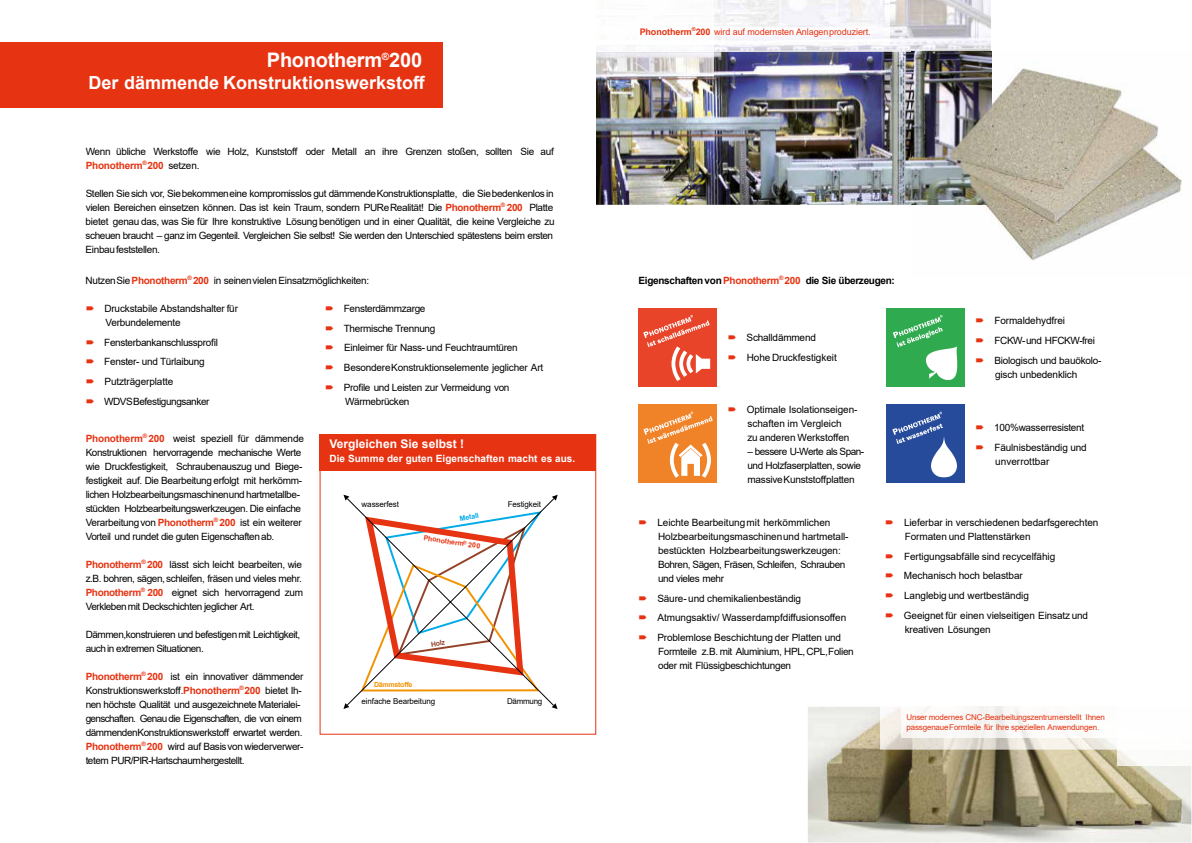
<style>
.page{position:relative;width:1192px;height:843px;background:#fff}
.page>*{position:absolute;margin:0;border:0;box-sizing:border-box;transform-origin:0 0}
.t1{font:700 20px "Arial";letter-spacing:-.015em;color:#fff}
.t2{font:700 18px "Arial";color:#fff}
.t3{font:700 12px "Arial";color:#fff}
.t4{font:10px/14px "Arial";letter-spacing:-.03em;color:#000}
.t5{font:10px/14px "Arial";letter-spacing:-.01em;color:#000}
.t6{font:700 10px "Arial";letter-spacing:-.03em;color:#000}
.t7{font:700 10px "Arial";letter-spacing:.005em;color:#fff}
.t8{font:10px/19.7px "Arial";letter-spacing:-.005em;color:#000}
.t9{font:10px "Arial";letter-spacing:.005em;color:#000}
.t10{font:9px "Arial";letter-spacing:-.01em;color:#e63312}
.t11{font:8px/9.6px "Arial";letter-spacing:-.015em;color:#e63312}
.t12{font:8px "Arial";letter-spacing:-.015em;color:#000}
.t13{font:8px "Arial";letter-spacing:-.035em;color:#000}
.t14{font:700 7px "Arial";color:#e63312}
.t15{font:700 7px "Arial";letter-spacing:-.035em;color:#f39200}
.t16{font:700 7px "Arial";color:#00abe7}
.t17{font:700 7px "Arial";color:#944227}
.s1{font-weight:700;color:#e63312}
.s2{font-weight:700}
.s3{color:#e63312}
</style>
<div class="page">
<img style="left:808px;top:707px;width:383px;height:135px">
<img style="left:596px;top:52px;width:395px;height:153px">
<img style="left:596px;top:45px;width:118px;height:31px">
<img style="left:714px;top:0;width:277px;height:52px">
<img style="left:714px;top:0;width:176px;height:45px">
<img style="left:880px;top:707px;width:237px;height:42px">
<img style="left:901px;top:706px;width:216px;height:31px">
<img style="left:1117px;top:707px;width:74px;height:58px">
<div style="left:638px;top:308px;width:79px;height:78px;background:#e84429"></div>
<svg style="left:643px;top:314px;width:67px;height:67px"></svg>
<div style="left:638px;top:404px;width:79px;height:79px;background:#f08228"></div>
<svg style="left:643px;top:411px;width:70px;height:66px"></svg>
<div style="left:886px;top:404px;width:79px;height:79px;background:#274b9b"></div>
<svg style="left:892px;top:411px;width:65px;height:66px"></svg>
<div style="left:886px;top:308px;width:79px;height:78px;background:#2faa4f"></div>
<svg style="left:893px;top:315px;width:64px;height:65px"></svg>
<img style="left:991px;top:52px;width:190px;height:128px">
<img style="left:911px;top:180px;width:271px;height:80px">
<div style="left:1px;top:43px;width:442px;height:65px;background:#e63312"></div>
<div style="left:320px;top:434px;width:276px;height:37px;background:#e63312"></div>
<svg style="left:348px;top:499px;width:205px;height:206px"></svg>
<svg style="left:343px;top:494px;width:6px;height:6px"></svg>
<svg style="left:552px;top:703px;width:5px;height:5px"></svg>
<svg style="left:552px;top:494px;width:6px;height:6px"></svg>
<svg style="left:343px;top:703px;width:6px;height:5px"></svg>
<h1 class="t1" style="left:267px;top:53px;width:157px">Phonotherm<sup>®</sup>200</h1>
<h2 class="t2" style="left:89px;top:76px;width:338px">Der dämmende Konstruktionswerkstoff</h2>
<p class="t4" style="left:86px;top:145px;width:470px">Wenn übliche Werkstoffe wie Holz, Kunststoff oder Metall an ihre Grenzen stoßen, sollten Sie auf<br><span class="s1">Phonotherm</span><sup>®</sup><span class="s1">200</span> setzen.</p>
<p class="t4" style="left:86px;top:187px;width:470px">Stellen Sie sich vor, Siebekommeneine kompromisslos gut dämmendeKonstruktionsplatte, die Siebedenkenlos in vielen Bereichen einsetzen können. Das ist kein Traum, sondern PUReRealität! Die <span class="s1">Phonotherm</span><sup>®</sup> <span class="s1">200</span> Platte bietet genau das, was Sie für Ihre konstruktive Lösung benötigen und in einer Qualität, die keine Vergleiche zu scheuen braucht – ganz im Gegenteil. Vergleichen Sie selbst! Sie werden den Unterschied spätestens beim ersten Einbaufeststellen.</p>
<p class="t4" style="left:86px;top:274px;width:285px">NutzenSie<span class="s1">Phonotherm</span><sup>®</sup> <span class="s1">200</span> in seinenvielen Einsatzmöglichkeiten:</p>
<p class="t4" style="left:104px;top:302px;width:135px">Druckstabile Abstandshalter für<br>Verbundelemente</p>
<p class="t4" style="left:104px;top:333px;width:115px;line-height:19.7px">Fensterbankanschlussprofil<br>Fenster- und Türlaibung<br>Putzträgerplatte<br>WDVSBefestigungsanker</p>
<p class="t4" style="left:344px;top:299px;width:201px;line-height:19.7px">Fensterdämmzarge<br>Thermische Trennung<br>Einleimer für Nass-und Feuchtraumtüren BesondereKonstruktionselemente jeglicher Art Profile und Leisten zur Vermeidung von</p>
<p class="t4" style="left:345px;top:395px;width:66px">Wärmebrücken</p>
<p class="t4" style="left:86px;top:432px;width:220px"><span class="s1">Phonotherm</span><sup>®</sup> <span class="s1">200</span> weist speziell für dämmende Konstruktionen hervorragende mechanische Werte wie Druckfestigkeit, Schraubenauszug und Biege&shy;festigkeit auf. Die Bearbeitung erfolgt mit herkömm&shy;lichen Holzbearbeitungsmaschinenund hartmetallbe&shy;stückten Holzbearbeitungswerkzeugen. Die einfache Verarbeitungvon <span class="s1">Phonotherm</span><sup>®</sup> <span class="s1">200</span> ist ein weiterer Vorteil und rundet die guten Eigenschaften ab.</p>
<p class="t4" style="left:86px;top:558px;width:219px"><span class="s1">Phonotherm</span><sup>®</sup> <span class="s1">200</span> lässt sich leicht bearbeiten, wie z.B. bohren, sägen, schleifen, fräsen und vieles mehr.<br><span class="s1">Phonotherm</span><sup>®</sup> <span class="s1">200</span> eignet sich hervorragend zum Verklebenmit Deckschichten jeglicher Art.</p>
<p class="t4" style="left:86px;top:628px;width:216px">Dämmen,konstruieren und befestigenmit Leichtigkeit, auch in extremen Situationen.</p>
<p class="t4" style="left:86px;top:670px;width:219px"><span class="s1">Phonotherm</span><sup>®</sup> <span class="s1">200</span> ist ein innovativer dämmender Konstruktionswerkstoff.<span class="s1">Phonotherm</span><sup>®</sup><span class="s1">200</span> bietet Ih&shy;nen höchste Qualität und ausgezeichnete Materialei&shy;genschaften. Genau die Eigenschaften, die von einem dämmendenKonstruktionswerkstoff erwartet werden.<br><span class="s1">Phonotherm</span><sup>®</sup> <span class="s1">200</span> wird auf Basisvon wiederverwer&shy;tetem PUR/PIR-Hartschaumhergestellt.</p>
<p class="t3" style="left:329px;top:439px;width:136px">Vergleichen Sie selbst !</p>
<p class="t7" style="left:329px;top:455px;width:247px">Die Summe der guten Eigenschaften macht es aus.</p>
<p class="t12" style="left:362px;top:501px;width:39px">wasserfest</p>
<p class="t12" style="left:508px;top:501px;width:35px">Festigkeit</p>
<p class="t16" style="left:459px;top:515px;width:21px;rotate:-9deg">Metall</p>
<p class="t14" style="left:424px;top:534px;width:59px;rotate:9deg">Phonotherm<sup>®</sup> 200</p>
<p class="t15" style="left:374px;top:682px;width:40px">Dämmstoffe</p>
<p class="t17" style="left:431px;top:641px;width:15px;rotate:-8deg">Holz</p>
<p class="t12" style="left:362px;top:697px;width:75px">einfache Bearbeitung</p>
<p class="t13" style="left:507px;top:697px;width:37px">Dämmung</p>
<p class="t10" style="left:640px;top:28px;width:232px"><span class="s2">Phonotherm</span><sup>®</sup><span class="s2">200</span> wird auf modernsten Anlagenproduziert.</p>
<p class="t6" style="left:638px;top:276px;width:258px">Eigenschaften von <span class="s3">Phonotherm</span><sup>®</sup> <span class="s3">200</span> die Sie überzeugen:</p>
<p class="t8" style="left:746px;top:329px;width:92px">Schalldämmend<br>Hohe Druckfestigkeit</p>
<p class="t5" style="left:747px;top:403px;width:112px">Optimale Isolationseigen&shy;schaften im Vergleich<br>zu anderen Werkstoffen</p>
<p class="t4" style="left:747px;top:445px;width:118px">– bessere U-Werte als Span&shy;und Holzfaserplatten, sowie massiveKunststoffplatten</p>
<p class="t4" style="left:994px;top:312px;width:109px;line-height:19.7px">Formaldehydfrei<br>FCKW-und HFCKW-frei<br>Biologisch und bauökolo-</p>
<p class="t4" style="left:995px;top:368px;width:84px">gisch unbedenklich</p>
<p class="t4" style="left:994px;top:418px;width:94px;line-height:19.7px">100%wasserresistent<br>Fäulnisbeständig und</p>
<p class="t9" style="left:995px;top:457px;width:56px">unverrottbar</p>
<p class="t5" style="left:657px;top:516px;width:193px">Leichte Bearbeitung mit herkömmlichen Holzbearbeitungsmaschinenund hartmetall&shy;bestückten Holzbearbeitungswerkzeugen:<br>Bohren, Sägen, Fräsen, Schleifen, Schrauben und vieles mehr</p>
<p class="t5" style="left:657px;top:589px;width:190px;line-height:19.7px">Säure- und chemikalienbeständig<br>Atmungsaktiv/ Wasserdampfdiffusionsoffen<br>Problemlose Beschichtung der Platten und</p>
<p class="t4" style="left:658px;top:645px;width:197px">Formteile z.B. mit Aluminium, HPL, CPL,Folien oder mit Flüssigbeschichtungen</p>
<p class="t5" style="left:904px;top:516px;width:196px">Lieferbar in verschiedenen bedarfsgerechten<br>Formaten und Plattenstärken</p>
<p class="t5" style="left:904px;top:547px;width:186px;line-height:19.7px">Fertigungsabfälle sind recycelfähig Mechanisch hoch belastbar<br>Langlebig und wertbeständig<br>Geeignet für einen vielseitigen Einsatz und</p>
<p class="t4" style="left:905px;top:622px;width:87px">kreativen Lösungen</p>
<p class="t11" style="left:906px;top:712px;width:200px">Unser modernes CNC-Bearbeitungszentrumerstellt Ihnen passgenaueFormteile für Ihre speziellen Anwendungen.</p>
</div>
